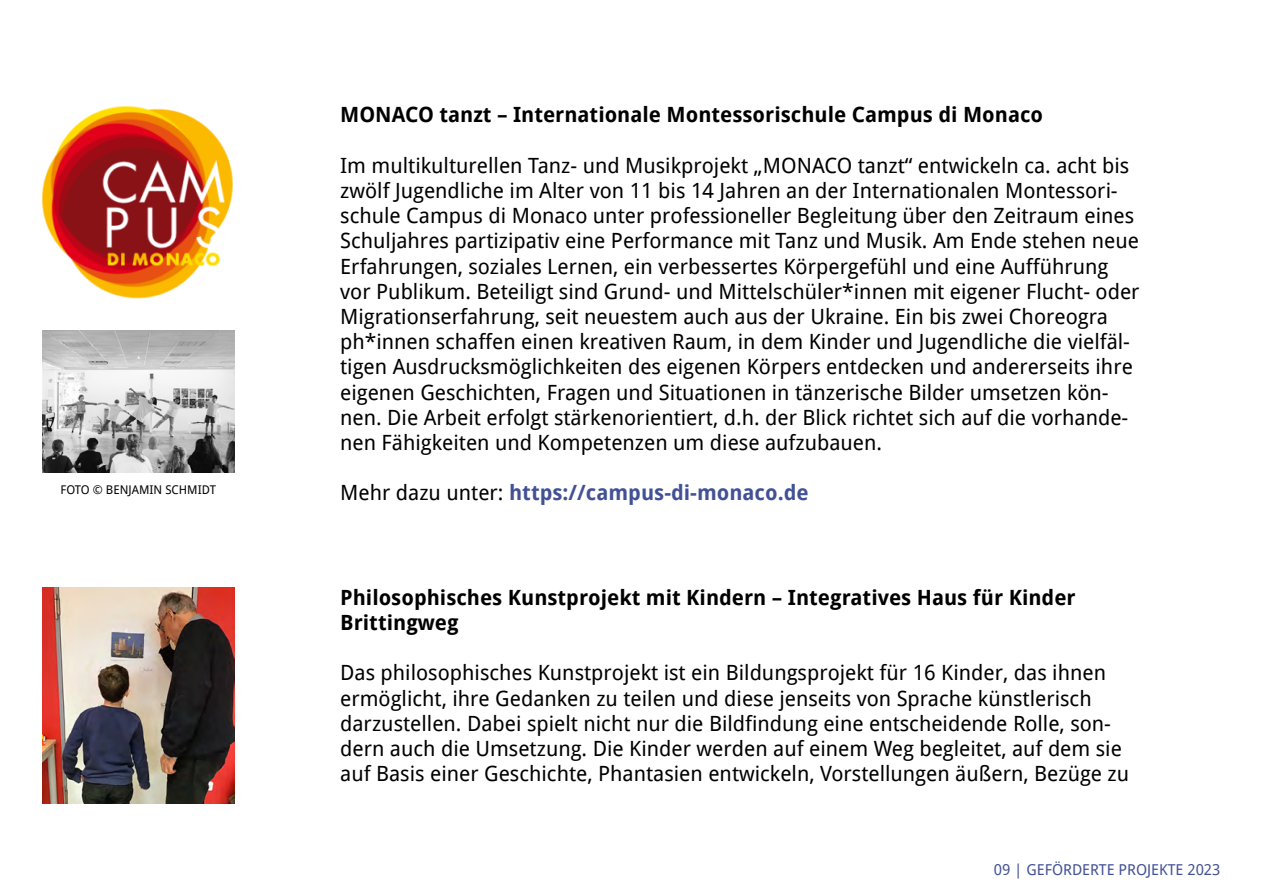
<style>
.page{position:relative;width:1263px;height:893px;background:#fff}
.page>*{position:absolute;margin:0;border:0;box-sizing:border-box;transform-origin:0 0}
.t1{font:21px/25.2px "Droid Sans";color:#000}
.t2{font:700 21px/25.2px "Droid Sans";color:#000}
.t3{font:700 21px "Droid Sans";color:#425195}
.t4{font:15px "Droid Sans";color:#425195}
.t5{font:12px "Droid Sans";color:#000}
.s1{font-weight:400;color:#000}
</style>
<div class="page">
<img style="left:43px;top:106px;width:189px;height:193px">
<img style="left:43px;top:330px;width:192px;height:142px">
<img style="left:42px;top:588px;width:192px;height:216px">
<p class="t5" style="left:61px;top:483px;width:157px">FOTO © BENJAMIN SCHMIDT</p>
<p class="t2" style="left:340px;top:103px;width:704px">MONACO tanzt – Internationale Montessorischule Campus di Monaco</p>
<p class="t1" style="left:340px;top:153px;width:801px">Im multikulturellen Tanz- und Musikprojekt „MONACO tanzt“ entwickeln ca. acht bis zwölf Jugendliche im Alter von 11 bis 14 Jahren an der Internationalen Montessori&shy;schule Campus di Monaco unter professioneller Begleitung über den Zeitraum eines Schuljahres partizipativ eine Performance mit Tanz und Musik. Am Ende stehen neue Erfahrungen, soziales Lernen, ein verbessertes Körpergefühl und eine Aufführung vor Publikum. Beteiligt sind Grund- und Mittelschüler*innen mit eigener Flucht- oder Migrationserfahrung, seit neuestem auch aus der Ukraine. Ein bis zwei Choreogra ph*innen schaffen einen kreativen Raum, in dem Kinder und Jugendliche die vielfäl&shy;tigen Ausdrucksmöglichkeiten des eigenen Körpers entdecken und andererseits ihre eigenen Geschichten, Fragen und Situationen in tänzerische Bilder umsetzen kön&shy;nen. Die Arbeit erfolgt stärkenorientiert, d.h. der Blick richtet sich auf die vorhande&shy;nen Fähigkeiten und Kompetenzen um diese aufzubauen.</p>
<p class="t3" style="left:340px;top:481px;width:470px"><span class="s1">Mehr dazu unter:</span> https://campus-di-monaco.de</p>
<p class="t2" style="left:340px;top:585px;width:737px">Philosophisches Kunstprojekt mit Kindern – Integratives Haus für Kinder<br>Brittingweg</p>
<p class="t1" style="left:340px;top:660px;width:790px">Das philosophisches Kunstprojekt ist ein Bildungsprojekt für 16 Kinder, das ihnen ermöglicht, ihre Gedanken zu teilen und diese jenseits von Sprache künstlerisch darzustellen. Dabei spielt nicht nur die Bildfindung eine entscheidende Rolle, son&shy;dern auch die Umsetzung. Die Kinder werden auf einem Weg begleitet, auf dem sie auf Basis einer Geschichte, Phantasien entwickeln, Vorstellungen äußern, Bezüge zu</p>
<p class="t4" style="left:994px;top:861px;width:228px">09 | GEFÖRDERTE PROJEKTE 2023</p>
</div>
